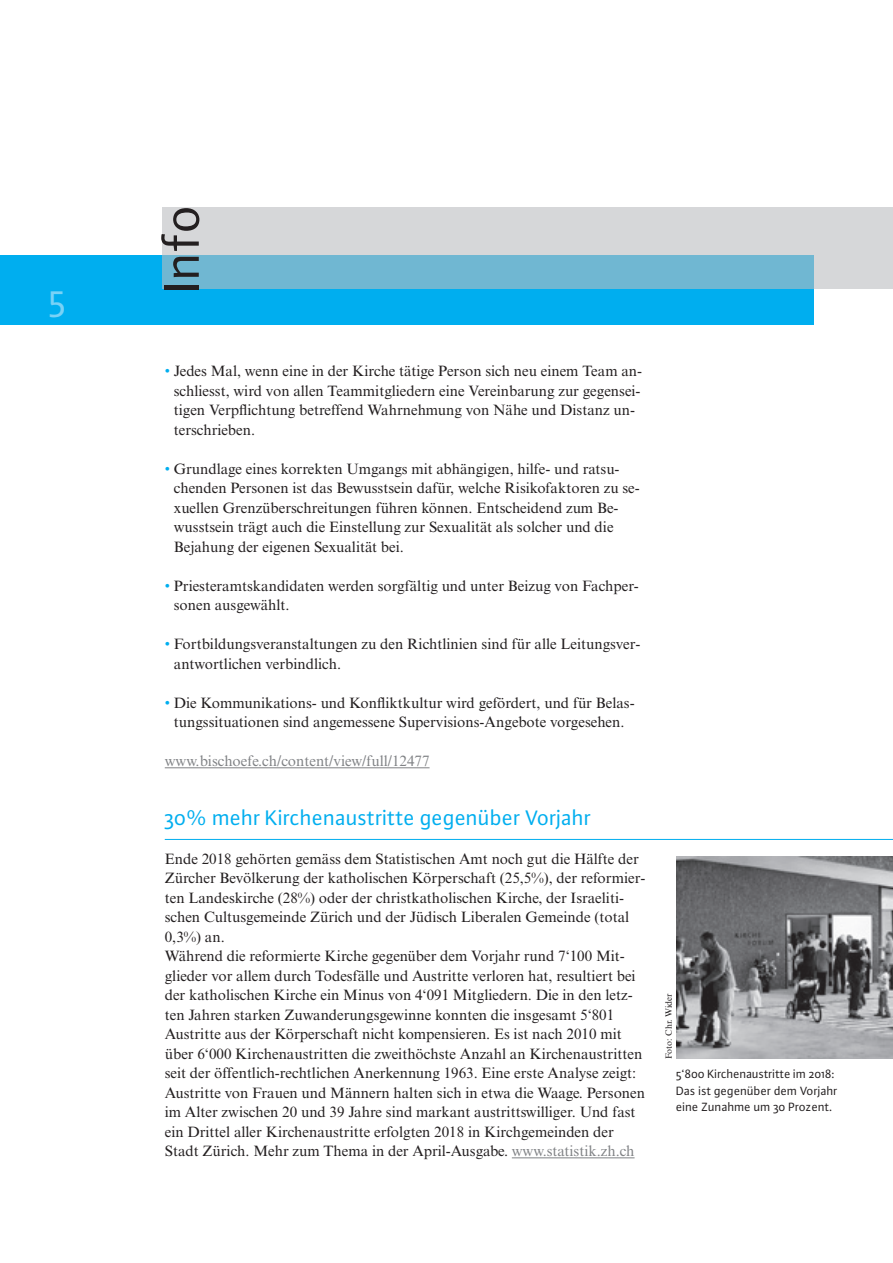
<style>
.page{position:relative;width:893px;height:1263px;background:#fff}
.page>*{position:absolute;margin:0;border:0;box-sizing:border-box;transform-origin:0 0}
.t1{font:52.5px "Plus Sans Pro";color:#231f20}
.t2{font:39px "Plus Sans Pro";color:#79d2f6}
.Titel_blau_15pt{font:22.5px "Plus Sans Pro";color:#00aeef}
.Grundtext{font:15px/19.5px "Times New Roman MT Std";color:#231f20}
.Grundtext-2{font:15px "Times New Roman MT Std";color:#808285}
.Bildlegende{font:12.75px/16.5px "Plus Sans Pro";color:#231f20}
.Bildnachweis{font:9px "Times New Roman MT Std";color:#231f20}
.s1{color:#00aeef}
.s2{color:#808285}
</style>
<div class="page">
<div style="left:0;top:255px;width:814px;height:70px;background:#00aeef"></div>
<svg style="left:162px;top:208px;width:731px;height:81px;background:#afcbd6"></svg>
<img style="left:676px;top:857px;width:217px;height:202px">
<hr style="left:165px;top:767px;width:265px;height:1px;background:#808285">
<hr style="left:512px;top:1157px;width:123px;height:1px;background:#808285">
<hr style="left:165px;top:839px;width:728px;height:1px;background:#00aeef">
<h2 class="t2" style="left:49px;top:271px;width:20px">5</h2>
<p class="t1" style="left:147px;top:292px;width:90px;rotate:-90deg">Info</p>
<p class="Grundtext" style="left:174px;top:361px;width:470px;text-indent:-9px"><span class="s1">•</span> Jedes Mal, wenn eine in der Kirche tätige Person sich neu einem Team an&shy;schliesst, wird von allen Teammitgliedern eine Vereinbarung zur gegensei&shy;tigen Verpflichtung betreffend Wahrnehmung von Nähe und Distanz un&shy;terschrieben.</p>
<p class="Grundtext" style="left:174px;top:459px;width:467px;text-indent:-9px"><span class="s1">•</span> Grundlage eines korrekten Umgangs mit abhängigen, hilfe- und ratsu&shy;chenden Personen ist das Bewusstsein dafür, welche Risikofaktoren zu se&shy;xuellen Grenzüberschreitungen führen können. Entscheidend zum Be&shy;wusstsein trägt auch die Einstellung zur Sexualität als solcher und die Bejahung der eigenen Sexualität bei.</p>
<p class="Grundtext" style="left:174px;top:576px;width:467px;text-indent:-9px"><span class="s1">•</span> Priesteramtskandidaten werden sorgfältig und unter Beizug von Fachper&shy;sonen ausgewählt.</p>
<p class="Grundtext" style="left:174px;top:634px;width:468px;text-indent:-9px"><span class="s1">•</span> Fortbildungsveranstaltungen zu den Richtlinien sind für alle Leitungsver&shy;antwortlichen verbindlich.</p>
<p class="Grundtext" style="left:165px;top:693px;width:471px;text-align:center"><span class="s1">•</span> Die Kommunikations- und Konfliktkultur wird gefördert, und für Belas&shy;tungssituationen sind angemessene Supervisions-Angebote vorgesehen.</p>
<p class="Grundtext-2" style="left:165px;top:752px;width:266px">www.bischoefe.ch/content/view/full/12477</p>
<p class="Titel_blau_15pt" style="left:165px;top:802px;width:428px">30% mehr Kirchenaustritte gegenüber Vorjahr</p>
<p class="Grundtext" style="left:165px;top:849px;width:482px">Ende 2018 gehörten gemäss dem Statistischen Amt noch gut die Hälfte der Zürcher Bevölkerung der katholischen Körperschaft (25,5%), der reformier&shy;ten Landeskirche (28%) oder der christkatholischen Kirche, der Israeliti&shy;schen Cultusgemeinde Zürich und der Jüdisch Liberalen Gemeinde (total 0,3%) an.</p>
<p class="Grundtext" style="left:165px;top:946px;width:482px">Während die reformierte Kirche gegenüber dem Vorjahr rund 7‘100 Mit&shy;glieder vor allem durch Todesfälle und Austritte verloren hat, resultiert bei der katholischen Kirche ein Minus von 4‘091 Mitgliedern. Die in den letz&shy;ten Jahren starken Zuwanderungsgewinne konnten die insgesamt 5‘801<br>Austritte aus der Körperschaft nicht kompensieren. Es ist nach 2010 mit über 6‘000 Kirchenaustritten die zweithöchste Anzahl an Kirchenaustritten seit der öffentlich-rechtlichen Anerkennung 1963. Eine erste Analyse zeigt:<br>Austritte von Frauen und Männern halten sich in etwa die Waage. Personen im Alter zwischen 20 und 39 Jahre sind markant austrittswilliger. Und fast ein Drittel aller Kirchenaustritte erfolgten 2018 in Kirchgemeinden der Stadt Zürich. Mehr zum Thema in der April-Ausgabe. <span class="s2">www.statistik.zh.ch</span></p>
<p class="Bildnachweis" style="left:664px;top:1059px;width:67px;rotate:-90deg">Foto: Chr. Wider</p>
<p class="Bildlegende" style="left:676px;top:1065px;width:160px">5‘800 Kirchenaustritte im 2018:</p>
<p class="Bildlegende" style="left:676px;top:1081px;width:163px">Das ist gegenüber dem Vorjahr eine Zunahme um 30 Prozent.</p>
</div>
